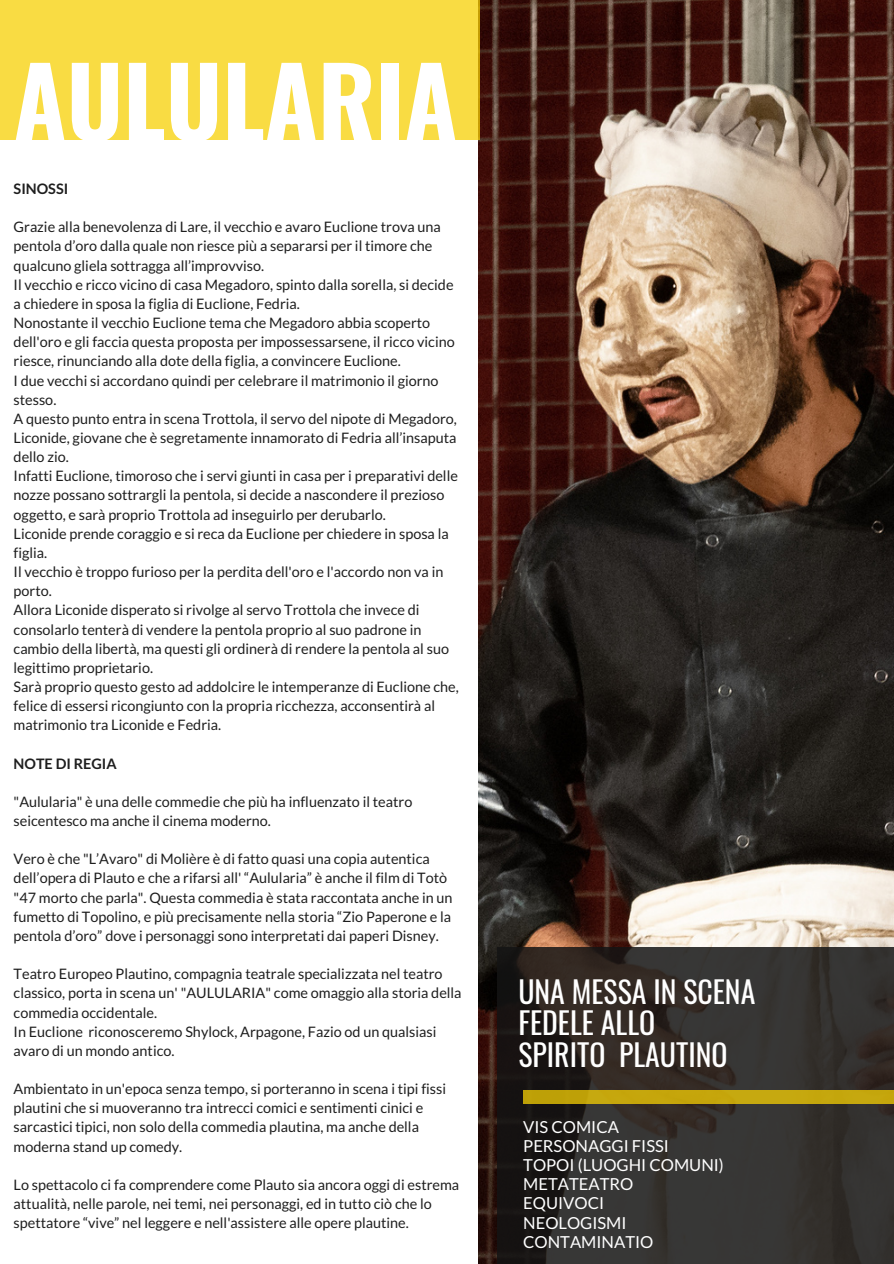
<style>
.page{position:relative;width:894px;height:1264px;background:#fff}
.page>*{position:absolute;margin:0;border:0;box-sizing:border-box;transform-origin:0 0}
.t1{font:700 96.15px "Oswald";color:#fff}
.t2{font:29.85px "Oswald";color:#fff}
.t3{font:16.5px "Lato";color:#fff}
.t4{font:14.4px/19.2px "Lato";color:#1e1e1e}
.t5{font:700 14.4px "Lato";color:#1e1e1e}
</style>
<div class="page">
<img style="left:478px;top:0;width:415px;height:1263px">
<div style="left:0;top:0;width:480px;height:140px;background:#f9dc43"></div>
<svg style="left:497px;top:946px;width:396px;height:317px;background:#302d2a"></svg>
<div style="left:522px;top:1090px;width:371px;height:13px;background:#c6a60c"></div>
<p class="t1" style="left:14px;top:26px;width:445px">AULULARIA</p>
<p class="t5" style="left:14px;top:180px;width:56px">SINOSSI</p>
<p class="t4" style="left:14px;top:217px;width:428px">Grazie alla benevolenza di Lare, il vecchio e avaro Euclione trova una pentola d’oro dalla quale non riesce più a separarsi per il timore che qualcuno gliela sottragga all’improvviso.</p>
<p class="t4" style="left:14px;top:274px;width:441px">Il vecchio e ricco vicino di casa Megadoro, spinto dalla sorella, si decide a chiedere in sposa la figlia di Euclione, Fedria.</p>
<p class="t4" style="left:14px;top:313px;width:442px">Nonostante il vecchio Euclione tema che Megadoro abbia scoperto dell'oro e gli faccia questa proposta per impossessarsene, il ricco vicino riesce, rinunciando alla dote della figlia, a convincere Euclione.</p>
<p class="t4" style="left:14px;top:370px;width:426px">I due vecchi si accordano quindi per celebrare il matrimonio il giorno stesso.</p>
<p class="t4" style="left:14px;top:408px;width:444px;text-align:justify">A questo punto entra in scena Trottola, il servo del nipote di Megadoro, Liconide, giovane che è segretamente innamorato di Fedria all’insaputa dello zio.</p>
<p class="t4" style="left:14px;top:466px;width:445px">Infatti Euclione, timoroso che i servi giunti in casa per i preparativi delle nozze possano sottrargli la pentola, si decide a nascondere il prezioso oggetto, e sarà proprio Trottola ad inseguirlo per derubarlo.</p>
<p class="t4" style="left:14px;top:523px;width:436px">Liconide prende coraggio e si reca da Euclione per chiedere in sposa la figlia.</p>
<p class="t4" style="left:14px;top:562px;width:431px">Il vecchio è troppo furioso per la perdita dell'oro e l'accordo non va in porto.</p>
<p class="t4" style="left:14px;top:600px;width:437px">Allora Liconide disperato si rivolge al servo Trottola che invece di consolarlo tenterà di vendere la pentola proprio al suo padrone in cambio della libertà, ma questi gli ordinerà di rendere la pentola al suo legittimo proprietario.</p>
<p class="t4" style="left:14px;top:676px;width:446px">Sarà proprio questo gesto ad addolcire le intemperanze di Euclione che, felice di essersi ricongiunto con la propria ricchezza, acconsentirà al matrimonio tra Liconide e Fedria.</p>
<p class="t5" style="left:14px;top:754px;width:104px">NOTE DI REGIA</p>
<p class="t4" style="left:14px;top:791px;width:400px">"Aulularia" è una delle commedie che più ha influenzato il teatro seicentesco ma anche il cinema moderno.</p>
<p class="t4" style="left:14px;top:849px;width:440px">Vero è che "L’Avaro" di Molière è di fatto quasi una copia autentica dell’opera di Plauto e che a rifarsi all' “Aulularia” è anche il film di Totò "47 morto che parla". Questa commedia è stata raccontata anche in un fumetto di Topolino, e più precisamente nella storia “Zio Paperone e la pentola d’oro” dove i personaggi sono interpretati dai paperi Disney.</p>
<p class="t4" style="left:14px;top:964px;width:449px">Teatro Europeo Plautino, compagnia teatrale specializzata nel teatro classico, porta in scena un' "AULULARIA" come omaggio alla storia della commedia occidentale.</p>
<p class="t4" style="left:14px;top:1021px;width:424px">In Euclione riconosceremo Shylock, Arpagone, Fazio od un qualsiasi avaro di un mondo antico.</p>
<p class="t4" style="left:14px;top:1078px;width:434px">Ambientato in un'epoca senza tempo, si porteranno in scena i tipi fissi plautini che si muoveranno tra intrecci comici e sentimenti cinici e sarcastici tipici, non solo della commedia plautina, ma anche della moderna stand up comedy.</p>
<p class="t4" style="left:14px;top:1174px;width:447px">Lo spettacolo ci fa comprendere come Plauto sia ancora oggi di estrema attualità, nelle parole, nei temi, nei personaggi, ed in tutto ciò che lo spettatore “vive” nel leggere e nell'assistere alle opere plautine.</p>
<p class="t2" style="left:518px;top:968px;width:238px">UNA MESSA IN SCENA</p>
<p class="t2" style="left:518px;top:999px;width:138px">FEDELE ALLO</p>
<p class="t2" style="left:518px;top:1031px;width:211px">SPIRITO PLAUTINO</p>
<p class="t3" style="left:523px;top:1116px;width:97px">VIS COMICA</p>
<p class="t3" style="left:523px;top:1135px;width:147px">PERSONAGGI FISSI</p>
<p class="t3" style="left:523px;top:1154px;width:202px">TOPOI (LUOGHI COMUNI)</p>
<p class="t3" style="left:523px;top:1173px;width:112px">METATEATRO</p>
<p class="t3" style="left:523px;top:1193px;width:82px">EQUIVOCI</p>
<p class="t3" style="left:523px;top:1212px;width:105px">NEOLOGISMI</p>
<p class="t3" style="left:523px;top:1231px;width:132px">CONTAMINATIO</p>
</div>
